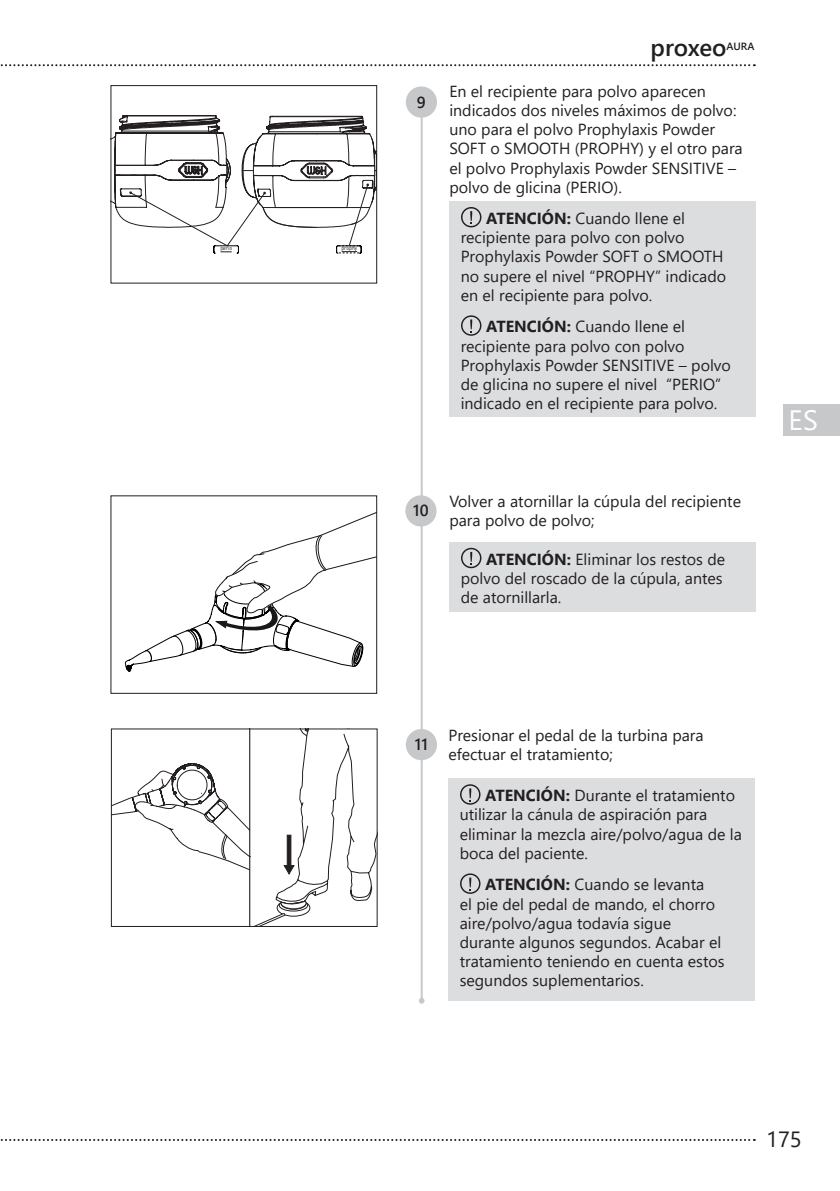
<style>
.page{position:relative;width:840px;height:1191px;background:#fff}
.page>*{position:absolute;margin:0;border:0;box-sizing:border-box;transform-origin:0 0}
.t1{font:28px "Segoe UI";color:#fff}
.t2{font:600 24px "Segoe UI";letter-spacing:-.01em;color:#231f20}
.t3{font:22px "Segoe UI";color:#231f20}
.TESTO_con_spazio_pri{font:16px/19.2px "Segoe UI";color:#231f20}
.TESTO{font:16px/19.2px "Segoe UI";color:#231f20}
.t4{font:600 16px "Segoe UI";color:#231f20}
.t5{font:600 10.4px "Segoe UI";color:#231f20}
.t6{font:6px "Isonorm D";color:#231f20}
.s1{font-weight:700}
</style>
<div class="page">
<div style="left:782px;top:404px;width:57px;height:31px;background:#c7c8ca"></div>
<svg style="left:0;top:1139px;width:754px;height:2px"></svg>
<svg style="left:0;top:64px;width:754px;height:2px"></svg>
<hr style="left:420px;top:110px;width:2px;height:893px;background:#c7c8ca">
<svg style="left:125px;top:512px;width:250px;height:159px"></svg>
<div style="left:110px;top:495px;width:267px;height:199px;border:1px solid #231f20"></div>
<div style="left:405px;top:495px;width:31px;height:31px;background:#c7c8ca;border-radius:50%"></div>
<div style="left:405px;top:729px;width:32px;height:31px;background:#c7c8ca;border-radius:50%"></div>
<svg style="left:419px;top:998px;width:5px;height:5px"></svg>
<div style="left:449px;top:542px;width:306px;height:70px;background:#dcdddf"></div>
<svg style="left:461px;top:548px;width:20px;height:20px"></svg>
<div style="left:448px;top:778px;width:306px;height:222px;background:#dcdddf"></div>
<svg style="left:460px;top:784px;width:20px;height:20px"></svg>
<svg style="left:460px;top:873px;width:20px;height:21px"></svg>
<div style="left:449px;top:201px;width:306px;height:216px;background:#dcdddf"></div>
<svg style="left:461px;top:207px;width:20px;height:20px"></svg>
<svg style="left:461px;top:315px;width:20px;height:21px"></svg>
<div style="left:405px;top:86px;width:32px;height:32px;background:#c7c8ca;border-radius:50%"></div>
<svg style="left:112px;top:115px;width:263px;height:138px"></svg>
<div style="left:110px;top:85px;width:267px;height:199px;border:1px solid #231f20"></div>
<svg style="left:113px;top:730px;width:262px;height:195px"></svg>
<div style="left:111px;top:728px;width:266px;height:199px;border:1px solid #231f20"></div>
<p class="t6" style="left:220px;top:245px;width:13px">perio</p>
<p class="t6" style="left:341px;top:244px;width:17px">prophy</p>
<p class="t4" style="left:416px;top:87px;width:10px">9</p>
<h2 class="t2" style="left:650px;top:25px;width:77px">proxeo</h2>
<p class="t5" style="left:726px;top:37px;width:29px">AURA</p>
<p class="TESTO" style="left:449px;top:80px;width:295px">En el recipiente para polvo aparecen indicados dos niveles máximos de polvo: uno para el polvo Prophylaxis Powder SOFT o SMOOTH (PROPHY) y el otro para el polvo Prophylaxis Powder SENSITIVE – polvo de glicina (PERIO).</p>
<p class="TESTO_con_spazio_pri" style="left:460px;top:207px;width:267px;text-indent:25px"><span class="s1">ATENCIÓN:</span> Cuando llene el recipiente para polvo con polvo<br>Prophylaxis Powder SOFT o SMOOTH no supere el nivel “PROPHY” indicado en el recipiente para polvo.</p>
<p class="TESTO_con_spazio_pri" style="left:460px;top:316px;width:272px;text-indent:25px"><span class="s1">ATENCIÓN:</span> Cuando llene el recipiente para polvo con polvo Prophylaxis Powder SENSITIVE – polvo de glicina no supere el nivel “PERIO” indicado en el recipiente para polvo.</p>
<p class="t4" style="left:413px;top:496px;width:17px">10</p>
<p class="TESTO" style="left:449px;top:490px;width:293px">Volver a atornillar la cúpula del recipiente para polvo de polvo;</p>
<p class="TESTO_con_spazio_pri" style="left:460px;top:548px;width:266px;text-indent:25px"><span class="s1">ATENCIÓN:</span> Eliminar los restos de polvo del roscado de la cúpula, antes de atornillarla.</p>
<h1 class="t1" style="left:787px;top:394px;width:31px">ES</h1>
<p class="t4" style="left:415px;top:729px;width:14px">11</p>
<p class="TESTO" style="left:448px;top:724px;width:257px">Presionar el pedal de la turbina para efectuar el tratamiento;</p>
<p class="TESTO_con_spazio_pri" style="left:459px;top:784px;width:283px;text-indent:25px"><span class="s1">ATENCIÓN:</span> Durante el tratamiento utilizar la cánula de aspiración para eliminar la mezcla aire/polvo/agua de la boca del paciente.</p>
<p class="TESTO_con_spazio_pri" style="left:459px;top:873px;width:266px;text-indent:25px"><span class="s1">ATENCIÓN:</span> Cuando se levanta<br>el pie del pedal de mando, el chorro aire/polvo/agua todavía sigue durante algunos segundos. Acabar el tratamiento teniendo en cuenta estos segundos suplementarios.</p>
<h3 class="t3" style="left:765px;top:1118px;width:37px">175</h3>
</div>
